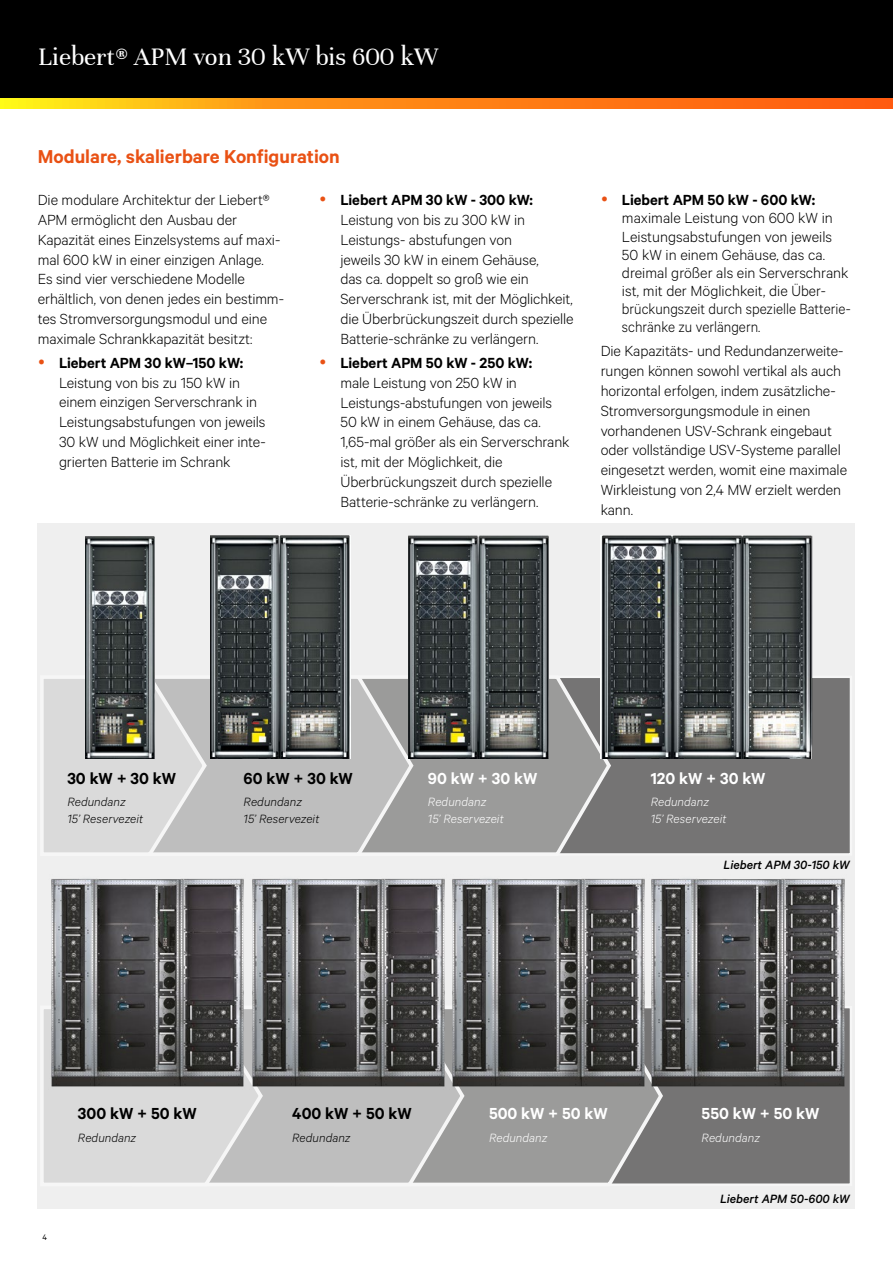
<style>
.page{position:relative;width:893px;height:1263px;background:#fff}
.page>*{position:absolute;margin:0;border:0;box-sizing:border-box;transform-origin:0 0}
.t1{font:27px "Unna";color:#fff}
.t2{font:600 21px "Calibre";color:#e95114}
.t3{font:600 18px "Calibre";color:#fff}
.t4{font:600 18px "Calibre";color:#000}
.t5{font:300 16.5px/19.8px "Calibre";letter-spacing:-.005em;color:#000}
.t6{font:600 16.5px "Calibre";color:#000}
.t7{font:italic 300 13.5px/16.2px "Calibre";letter-spacing:.005em;color:#fff}
.t8{font:italic 300 13.5px/16.2px "Calibre";letter-spacing:.005em;color:#000}
.t9{font:italic 500 13.5px "Calibre";color:#000}
.t10{font:9px "Calibre";color:#000}
</style>
<div class="page">
<div style="left:0;top:0;width:893px;height:108px;background:#000"></div>
<svg style="left:0;top:98px;width:893px;height:11px;background:#ff8f14"></svg>
<div style="left:38px;top:523px;width:817px;height:315px;background:#efefef"></div>
<div style="left:38px;top:824px;width:817px;height:385px;background:#efefef"></div>
<div style="left:366px;top:676px;width:486px;height:180px;background:#757474;border:2px solid #f6f6f6"></div>
<div style="left:359px;top:1006px;width:493px;height:180px;background:#757474;border:2px solid #f6f6f6"></div>
<svg style="left:416px;top:673px;width:198px;height:183px"></svg>
<svg style="left:467px;top:1006px;width:199px;height:180px;background:#9a9a99"></svg>
<svg style="left:210px;top:673px;width:206px;height:183px;background:#bbb"></svg>
<svg style="left:266px;top:1090px;width:201px;height:96px;background:#bcbcbc"></svg>
<svg style="left:44px;top:679px;width:166px;height:174px;background:#d4d4d4"></svg>
<svg style="left:44px;top:1009px;width:222px;height:174px;background:#d6d6d6"></svg>
<img style="left:601px;top:535px;width:211px;height:223px">
<img style="left:210px;top:535px;width:140px;height:223px">
<img style="left:408px;top:536px;width:140px;height:222px">
<img style="left:85px;top:536px;width:70px;height:222px">
<img style="left:48px;top:878px;width:198px;height:212px">
<img style="left:249px;top:878px;width:398px;height:212px">
<img style="left:649px;top:878px;width:198px;height:212px">
<h1 class="t1" style="left:38px;top:42px;width:401px">Liebert® APM von 30 kW bis 600 kW</h1>
<p class="t2" style="left:38px;top:144px;width:304px">Modulare, skalierbare Konfiguration</p>
<p class="t5" style="left:38px;top:189px;width:248px">Die modulare Architektur der Liebert® APM ermöglicht den Ausbau der Kapazität eines Einzelsystems auf maxi&shy;mal 600 kW in einer einzigen Anlage.<br>Es sind vier verschiedene Modelle erhältlich, von denen jedes ein bestimm&shy;tes Stromversorgungsmodul und eine maximale Schrankkapazität besitzt:</p>
<p class="t6" style="left:59px;top:353px;width:186px">Liebert APM 30 kW–150 kW:</p>
<p class="t5" style="left:59px;top:372px;width:208px">Leistung von bis zu 150 kW in einem einzigen Serverschrank in<br>Leistungsabstufungen von jeweils<br>30 kW und Möglichkeit einer inte&shy;grierten Batterie im Schrank</p>
<p class="t6" style="left:340px;top:190px;width:194px">Liebert APM 30 kW - 300 kW:</p>
<p class="t5" style="left:340px;top:209px;width:235px">Leistung von bis zu 300 kW in Leistungs- abstufungen von<br>jeweils 30 kW in einem Gehäuse,<br>das ca. doppelt so groß wie ein Serverschrank ist, mit der Möglichkeit, die Überbrückungszeit durch spezielle Batterie-schränke zu verlängern.</p>
<p class="t6" style="left:340px;top:353px;width:193px">Liebert APM 50 kW - 250 kW:</p>
<p class="t5" style="left:340px;top:372px;width:231px">male Leistung von 250 kW in Leistungs-abstufungen von jeweils 50 kW in einem Gehäuse, das ca.<br>1,65-mal größer als ein Serverschrank ist, mit der Möglichkeit, die Überbrückungszeit durch spezielle Batterie-schränke zu verlängern.</p>
<p class="t6" style="left:622px;top:190px;width:195px">Liebert APM 50 kW - 600 kW:</p>
<p class="t5" style="left:622px;top:208px;width:230px;line-height:18.1px">maximale Leistung von 600 kW in Leistungsabstufungen von jeweils 50 kW in einem Gehäuse, das ca. dreimal größer als ein Serverschrank ist, mit der Möglichkeit, die Über&shy;brückungszeit durch spezielle Batterie&shy;schränke zu verlängern.</p>
<p class="t5" style="left:601px;top:341px;width:248px">Die Kapazitäts- und Redundanzerweite&shy;rungen können sowohl vertikal als auch horizontal erfolgen, indem zusätzliche-Stromversorgungsmodule in einen vorhandenen USV-Schrank eingebaut oder vollständige USV-Systeme parallel eingesetzt werden, womit eine maximale Wirkleistung von 2,4 MW erzielt werden kann.</p>
<p class="t4" style="left:67px;top:767px;width:110px">30 kW + 30 kW</p>
<p class="t8" style="left:67px;top:793px;width:77px">Redundanz<br>15’ Reservezeit</p>
<p class="t4" style="left:244px;top:767px;width:111px">60 kW + 30 kW</p>
<p class="t8" style="left:244px;top:793px;width:77px">Redundanz<br>15’ Reservezeit</p>
<p class="t3" style="left:428px;top:767px;width:111px">90 kW + 30 kW</p>
<p class="t7" style="left:428px;top:793px;width:77px">Redundanz<br>15’ Reservezeit</p>
<p class="t3" style="left:651px;top:767px;width:116px">120 kW + 30 kW</p>
<p class="t7" style="left:651px;top:793px;width:77px">Redundanz<br>15’ Reservezeit</p>
<p class="t9" style="left:724px;top:857px;width:128px">Liebert APM 30-150 kW</p>
<p class="t4" style="left:78px;top:1103px;width:120px">300 kW + 50 kW</p>
<p class="t8" style="left:78px;top:1129px;width:60px">Redundanz</p>
<p class="t10" style="left:43px;top:1231px;width:6px">4</p>
<p class="t4" style="left:292px;top:1103px;width:121px">400 kW + 50 kW</p>
<p class="t8" style="left:292px;top:1129px;width:60px">Redundanz</p>
<p class="t3" style="left:489px;top:1103px;width:120px">500 kW + 50 kW</p>
<p class="t7" style="left:489px;top:1129px;width:60px">Redundanz</p>
<p class="t3" style="left:702px;top:1103px;width:119px">550 kW + 50 kW</p>
<p class="t7" style="left:702px;top:1129px;width:60px">Redundanz</p>
<p class="t9" style="left:720px;top:1191px;width:131px">Liebert APM 50-600 kW</p>
</div>
